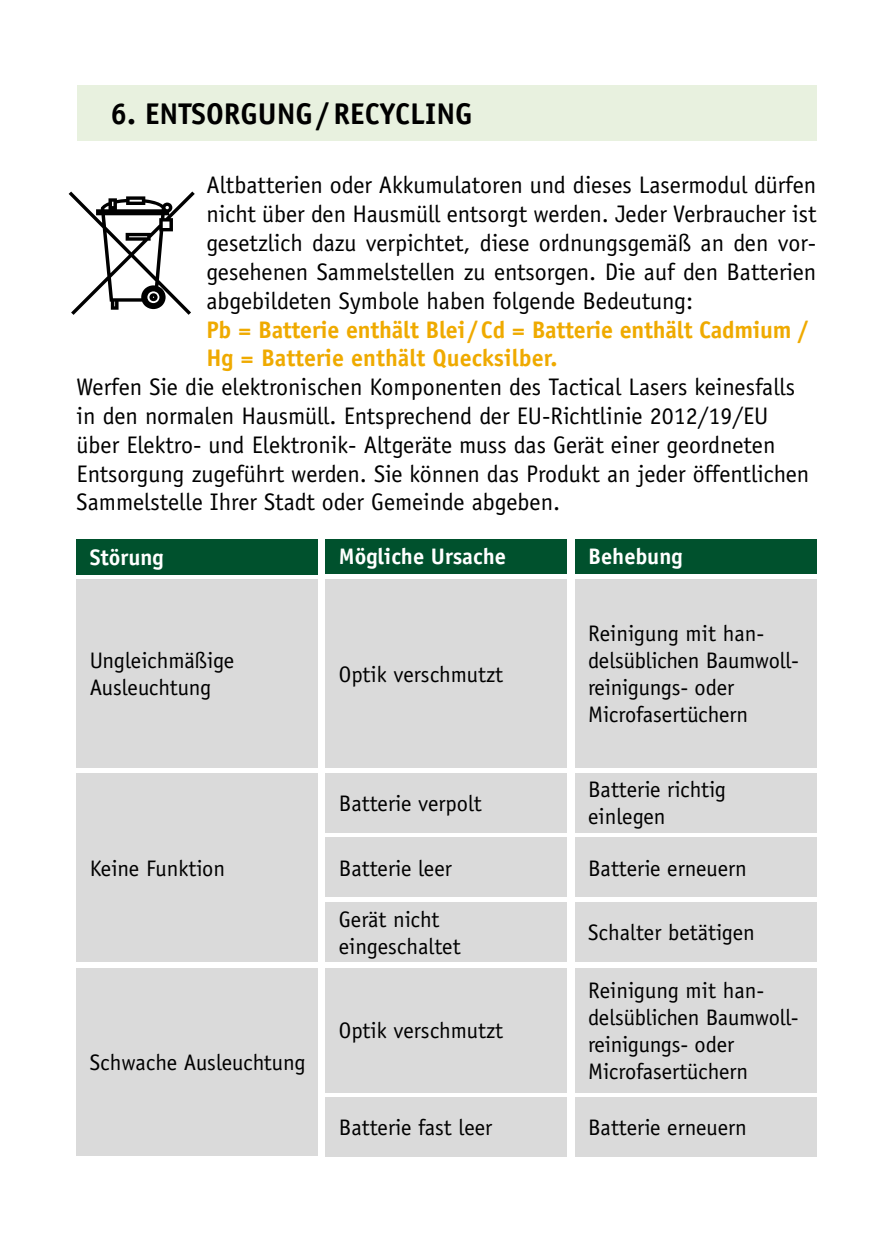
<style>
.page{position:relative;width:893px;height:1259px;background:#fff}
.page>*{position:absolute;margin:0;border:0;box-sizing:border-box;transform-origin:0 0}
.t1{font:700 30px "Officina Sans Std";color:#000}
.t2{font:24px/28.8px "Officina Sans Std";color:#000;text-align:justify}
.t3{font:700 24px/28.8px "Officina Sans Std";letter-spacing:-.01em;color:#efaa00}
.t4{font:22.5px/27px "Officina Sans Std";color:#000}
.t5{font:700 22.5px "Officina Sans Std";color:#fff}
</style>
<div class="page">
<div style="left:77px;top:579px;width:241px;height:189px;background:#dadada"></div>
<div style="left:326px;top:579px;width:241px;height:189px;background:#dadada"></div>
<div style="left:575px;top:579px;width:241px;height:189px;background:#dadada"></div>
<div style="left:77px;top:539px;width:241px;height:35px;background:#00512d"></div>
<div style="left:326px;top:539px;width:241px;height:34px;background:#00512d"></div>
<div style="left:575px;top:539px;width:241px;height:34px;background:#00512d"></div>
<div style="left:77px;top:773px;width:241px;height:189px;background:#dadada"></div>
<div style="left:77px;top:968px;width:241px;height:188px;background:#dadada"></div>
<div style="left:326px;top:773px;width:241px;height:59px;background:#dadada"></div>
<div style="left:326px;top:968px;width:241px;height:124px;background:#dadada"></div>
<div style="left:575px;top:968px;width:241px;height:124px;background:#dadada"></div>
<div style="left:575px;top:773px;width:241px;height:59px;background:#dadada"></div>
<div style="left:326px;top:838px;width:241px;height:59px;background:#dadada"></div>
<div style="left:575px;top:838px;width:241px;height:59px;background:#dadada"></div>
<div style="left:326px;top:902px;width:241px;height:60px;background:#dadada"></div>
<div style="left:326px;top:1097px;width:241px;height:60px;background:#dadada"></div>
<div style="left:575px;top:1097px;width:241px;height:60px;background:#dadada"></div>
<div style="left:575px;top:902px;width:241px;height:60px;background:#dadada"></div>
<div style="left:77px;top:85px;width:739px;height:56px;background:#e8f1df"></div>
<svg style="left:69px;top:191px;width:126px;height:124px"></svg>
<p class="t1" style="left:111px;top:95px;width:363px">6. ENTSORGUNG/RECYCLING</p>
<p class="t2" style="left:206px;top:171px;width:611px">Altbatterien oder Akkumulatoren und dieses Lasermodul dürfen nicht über den Hausmüll entsorgt werden. Jeder Verbraucher ist gesetzlich dazu verpichtet, diese ordnungsgemäß an den vor&shy;gesehenen Sammelstellen zu entsorgen. Die auf den Batterien abgebildeten Symbole haben folgende Bedeutung:</p>
<p class="t3" style="left:206px;top:315px;width:604px">Pb = Batterie enthält Blei/Cd = Batterie enthält Cadmium /<br>Hg = Batterie enthält Quecksilber.</p>
<p class="t2" style="left:77px;top:373px;width:734px;text-align:left">Werfen Sie die elektronischen Komponenten des Tactical Lasers keinesfalls in den normalen Hausmüll. Entsprechend der EU-Richtlinie 2012/19/EU über Elektro- und Elektronik- Altgeräte muss das Gerät einer geordneten Entsorgung zugeführt werden. Sie können das Produkt an jeder öffentlichen Sammelstelle Ihrer Stadt oder Gemeinde abgeben.</p>
<p class="t5" style="left:90px;top:543px;width:76px">Störung</p>
<p class="t5" style="left:339px;top:543px;width:169px">Mögliche Ursache</p>
<p class="t5" style="left:588px;top:543px;width:96px">Behebung</p>
<p class="t4" style="left:90px;top:647px;width:146px">Ungleichmäßige<br>Ausleuchtung</p>
<p class="t4" style="left:90px;top:854px;width:137px">Keine Funktion</p>
<p class="t4" style="left:90px;top:1049px;width:217px">Schwache Ausleuchtung</p>
<p class="t4" style="left:339px;top:660px;width:166px">Optik verschmutzt</p>
<p class="t4" style="left:339px;top:790px;width:144px">Batterie verpolt</p>
<p class="t4" style="left:588px;top:620px;width:210px">Reinigung mit han&shy;delsüblichen Baumwoll&shy;reinigungs- oder<br>Microfasertüchern</p>
<p class="t4" style="left:588px;top:776px;width:140px">Batterie richtig einlegen</p>
<p class="t4" style="left:339px;top:854px;width:114px">Batterie leer</p>
<p class="t4" style="left:588px;top:854px;width:160px">Batterie erneuern</p>
<p class="t4" style="left:339px;top:905px;width:123px">Gerät nicht eingeschaltet</p>
<p class="t4" style="left:588px;top:919px;width:168px">Schalter betätigen</p>
<p class="t4" style="left:339px;top:1017px;width:166px">Optik verschmutzt</p>
<p class="t4" style="left:588px;top:976px;width:210px">Reinigung mit han&shy;delsüblichen Baumwoll&shy;reinigungs- oder<br>Microfasertüchern</p>
<p class="t4" style="left:339px;top:1114px;width:155px">Batterie fast leer</p>
<p class="t4" style="left:588px;top:1114px;width:160px">Batterie erneuern</p>
</div>
